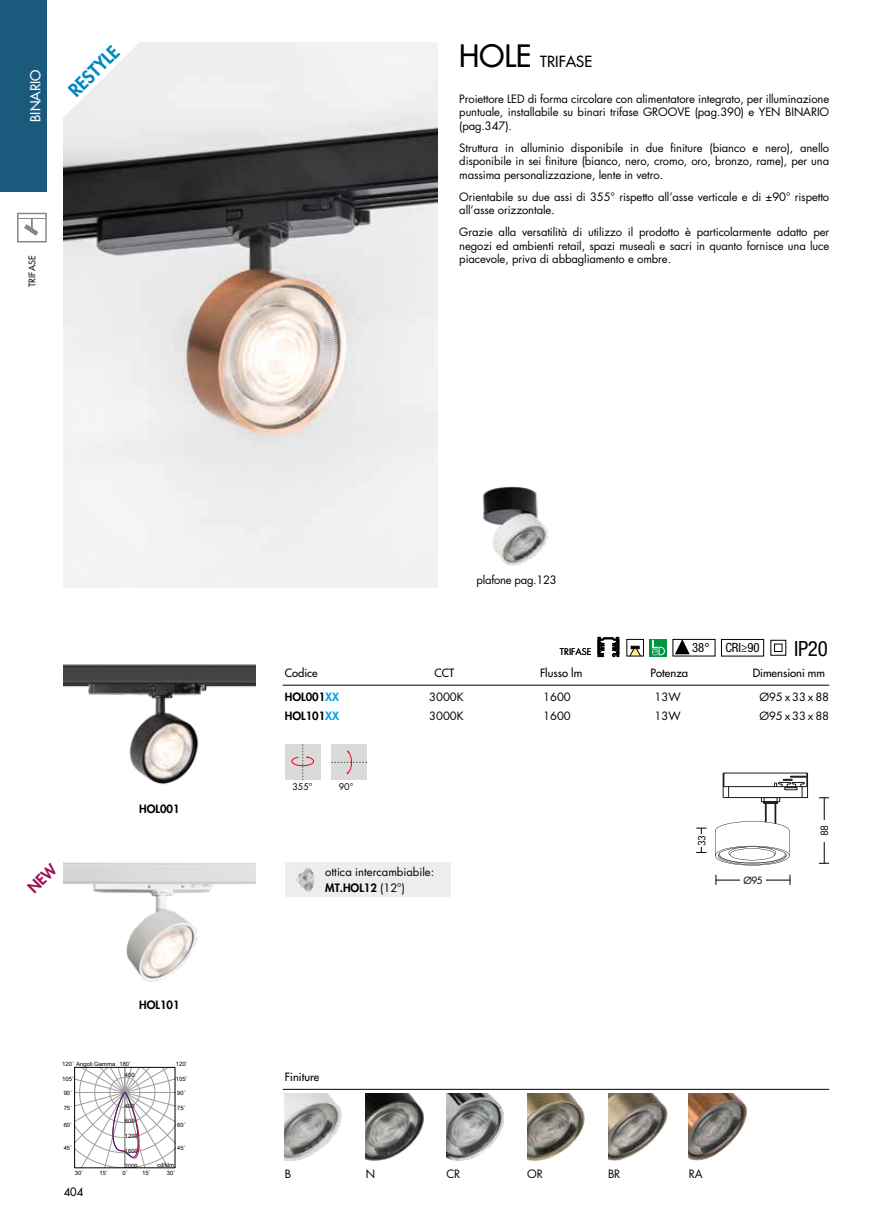
<style>
.page{position:relative;width:893px;height:1221px;background:#fff}
.page>*{position:absolute;margin:0;border:0;box-sizing:border-box;transform-origin:0 0}
.t1{font:condensed 21px "Helvetica Neue LT Std";color:#000}
.t2{font:800 18px "Futura Std";color:#0088c2}
.t3{font:500 15px "Futura Std";color:#000}
.t4{font:500 13.5px "Futura Std";color:#fff}
.t5{font:condensed 12.75px "Helvetica Neue LT Std";color:#000}
.t6{font:11.25px/13.5px "Futura Std";letter-spacing:-.01em;color:#000;text-align:justify}
.t7{font:500 11.25px "Futura Std";color:#000}
.t8{font:500 11.1px "Futura Std";color:#000}
.t9{font:800 11.1px "Futura Std";color:#000}
.t10{font:11.1px "Futura Std";color:#000}
.t11{font:11.1px "Futura Std";letter-spacing:.08em;color:#000}
.t12{font:9.75px "Futura Std";letter-spacing:-.06em;color:#000}
.t13{font:9px "Futura Std";color:#000}
.t14{font:5.85px "Arial";color:#000}
.s1{font-size:30px}
.s2{color:#009fe3}
.s3{font-weight:800}
</style>
<div class="page">
<svg style="left:20px;top:218px;width:24px;height:18px"></svg>
<div style="left:17px;top:213px;width:30px;height:29px;border:2px solid #878787"></div>
<div style="left:0;top:0;width:47px;height:191px;background:#195a7d"></div>
<img style="left:64px;top:43px;width:374px;height:544px">
<svg style="left:715px;top:772px;width:93px;height:93px"></svg>
<hr style="left:716px;top:879px;width:74px;height:1px;background:#000">
<div style="left:740px;top:872px;width:26px;height:15px;background:#fff"></div>
<hr style="left:824px;top:797px;width:1px;height:66px;background:#000">
<svg style="left:696px;top:827px;width:10px;height:26px"></svg>
<div style="left:696px;top:833px;width:10px;height:13px;background:#fff"></div>
<div style="left:819px;top:819px;width:10px;height:22px;background:#fff"></div>
<img style="left:64px;top:664px;width:191px;height:121px">
<img style="left:483px;top:486px;width:65px;height:80px">
<div style="left:285px;top:744px;width:36px;height:36px;background:#dadada"></div>
<svg style="left:291px;top:744px;width:23px;height:36px"></svg>
<div style="left:331px;top:744px;width:36px;height:36px;background:#dadada"></div>
<svg style="left:331px;top:750px;width:36px;height:24px"></svg>
<hr style="left:283px;top:1088px;width:546px;height:1px;background:#000">
<img style="left:285px;top:1093px;width:57px;height:68px">
<img style="left:366px;top:1093px;width:58px;height:68px">
<img style="left:446px;top:1093px;width:58px;height:68px">
<img style="left:527px;top:1093px;width:58px;height:68px">
<img style="left:608px;top:1093px;width:60px;height:68px">
<img style="left:689px;top:1093px;width:58px;height:68px">
<div style="left:627px;top:639px;width:17px;height:17px;border:1px solid #000"></div>
<svg style="left:630px;top:646px;width:11px;height:10px"></svg>
<div style="left:650px;top:639px;width:17px;height:17px;background:#009641"></div>
<svg style="left:652px;top:640px;width:13px;height:15px"></svg>
<div style="left:673px;top:639px;width:42px;height:17px;border:1px solid #000"></div>
<svg style="left:675px;top:639px;width:15px;height:15px"></svg>
<div style="left:721px;top:639px;width:43px;height:17px;border:1px solid #000"></div>
<svg style="left:770px;top:639px;width:16px;height:16px"></svg>
<hr style="left:283px;top:685px;width:546px;height:1px;background:#000">
<hr style="left:75px;top:1167px;width:100px;height:1px;background:#000">
<hr style="left:175px;top:1067px;width:1px;height:100px;background:#000">
<hr style="left:74px;top:1067px;width:1px;height:100px;background:#000">
<svg style="left:75px;top:1067px;width:100px;height:100px"></svg>
<svg style="left:598px;top:637px;width:21px;height:19px"></svg>
<div style="left:285px;top:862px;width:166px;height:34px;background:#ededed"></div>
<img style="left:296px;top:868px;width:18px;height:24px">
<svg style="left:63px;top:42px;width:77px;height:76px"></svg>
<img style="left:64px;top:862px;width:191px;height:120px">
<p class="t4" style="left:27px;top:122px;width:54px;rotate:-90deg">BINARIO</p>
<h2 class="t2" style="left:64px;top:85px;width:65px;rotate:-45deg">RESTYLE</h2>
<p class="t13" style="left:27px;top:287px;width:33px;rotate:-90deg">TRIFASE</p>
<h3 class="t3" style="left:459px;top:52px;width:134px"><span class="s1">HOLE</span> TRIFASE</h3>
<p class="t6" style="left:459px;top:92px;width:371px">Proiettore LED di forma circolare con alimentatore integrato, per illuminazione puntuale, installabile su binari trifase GROOVE (pag.390) e YEN BINARIO (pag.347).</p>
<p class="t6" style="left:459px;top:141px;width:371px">Struttura in alluminio disponibile in due finiture (bianco e nero), anello disponibile in sei finiture (bianco, nero, cromo, oro, bronzo, rame), per una massima personalizzazione, lente in vetro.</p>
<p class="t6" style="left:459px;top:190px;width:371px">Orientabile su due assi di 355° rispetto all’asse verticale e di ±90° rispetto all’asse orizzontale.</p>
<p class="t6" style="left:459px;top:226px;width:371px">Grazie alla versatilità di utilizzo il prodotto è particolarmente adatto per negozi ed ambienti retail, spazi museali e sacri in quanto fornisce una luce piacevole, priva di abbagliamento e ombre.</p>
<p class="t9" style="left:139px;top:802px;width:42px">HOL001</p>
<p class="t9" style="left:139px;top:997px;width:42px">HOL101</p>
<p class="t14" style="left:62px;top:1059px;width:55px">120˚ Angoli Gamma</p>
<p class="t14" style="left:119px;top:1059px;width:13px">180˚</p>
<p class="t14" style="left:176px;top:1059px;width:13px">120˚</p>
<p class="t14" style="left:125px;top:1071px;width:11px">400</p>
<p class="t14" style="left:125px;top:1101px;width:11px">400</p>
<p class="t14" style="left:125px;top:1116px;width:11px">800</p>
<p class="t14" style="left:125px;top:1131px;width:15px">1200</p>
<p class="t14" style="left:125px;top:1146px;width:15px">1600</p>
<p class="t14" style="left:125px;top:1161px;width:15px">2000</p>
<p class="t14" style="left:62px;top:1074px;width:13px">105˚</p>
<p class="t14" style="left:176px;top:1074px;width:13px">105˚</p>
<p class="t14" style="left:64px;top:1089px;width:10px">90˚</p>
<p class="t14" style="left:177px;top:1089px;width:10px">90˚</p>
<p class="t14" style="left:64px;top:1103px;width:10px">75˚</p>
<p class="t14" style="left:177px;top:1103px;width:10px">75˚</p>
<p class="t14" style="left:64px;top:1120px;width:10px">60˚</p>
<p class="t14" style="left:177px;top:1120px;width:10px">60˚</p>
<p class="t14" style="left:64px;top:1143px;width:10px">45˚</p>
<p class="t14" style="left:177px;top:1143px;width:10px">45˚</p>
<p class="t14" style="left:157px;top:1160px;width:19px">cd/klm</p>
<p class="t14" style="left:75px;top:1168px;width:10px">30˚</p>
<p class="t14" style="left:100px;top:1168px;width:10px">15˚</p>
<p class="t14" style="left:122px;top:1168px;width:7px">0˚</p>
<p class="t14" style="left:142px;top:1168px;width:10px">15˚</p>
<p class="t14" style="left:167px;top:1168px;width:10px">30˚</p>
<p class="t7" style="left:64px;top:1184px;width:21px">404</p>
<p class="t6" style="left:477px;top:573px;width:82px">plafone pag.123</p>
<p class="t13" style="left:560px;top:645px;width:33px">TRIFASE</p>
<p class="t5" style="left:692px;top:640px;width:69px">38° CRI≥90</p>
<h1 class="t1" style="left:794px;top:636px;width:35px">IP20</h1>
<p class="t8" style="left:285px;top:666px;width:34px">Codice</p>
<p class="t8" style="left:434px;top:666px;width:21px">CCT</p>
<p class="t8" style="left:540px;top:666px;width:44px">Flusso lm</p>
<p class="t8" style="left:651px;top:666px;width:39px">Potenza</p>
<p class="t8" style="left:753px;top:666px;width:74px">Dimensioni mm</p>
<p class="t9" style="left:285px;top:689px;width:56px">HOL001<span class="s2">XX</span></p>
<p class="t10" style="left:429px;top:689px;width:36px">3000K</p>
<p class="t10" style="left:543px;top:689px;width:29px">1600</p>
<p class="t10" style="left:654px;top:689px;width:28px">13W</p>
<p class="t11" style="left:759px;top:689px;width:71px">Ø95x33x88</p>
<p class="t9" style="left:285px;top:709px;width:56px">HOL101<span class="s2">XX</span></p>
<p class="t10" style="left:429px;top:709px;width:36px">3000K</p>
<p class="t10" style="left:543px;top:709px;width:29px">1600</p>
<p class="t10" style="left:655px;top:709px;width:28px">13W</p>
<p class="t11" style="left:759px;top:709px;width:71px">Ø95x33x88</p>
<p class="t13" style="left:292px;top:781px;width:22px">355°</p>
<p class="t13" style="left:339px;top:781px;width:16px">90°</p>
<p class="t6" style="left:325px;top:864px;width:110px;line-height:15.6px">ottica intercambiabile:<br><span class="s3">MT.HOL12</span> (12°)</p>
<p class="t12" style="left:695px;top:846px;width:13px;rotate:-90deg">33</p>
<p class="t12" style="left:743px;top:874px;width:21px">Ø95</p>
<p class="t12" style="left:818px;top:836px;width:13px;rotate:-90deg">88</p>
<p class="t8" style="left:285px;top:1070px;width:36px">Finiture</p>
<p class="t6" style="left:285px;top:1167px;width:8px">B</p>
<p class="t6" style="left:366px;top:1167px;width:11px">N</p>
<p class="t6" style="left:446px;top:1167px;width:15px">CR</p>
<p class="t6" style="left:527px;top:1167px;width:17px">OR</p>
<p class="t6" style="left:608px;top:1167px;width:14px">BR</p>
<p class="t6" style="left:689px;top:1167px;width:15px">RA</p>
</div>
